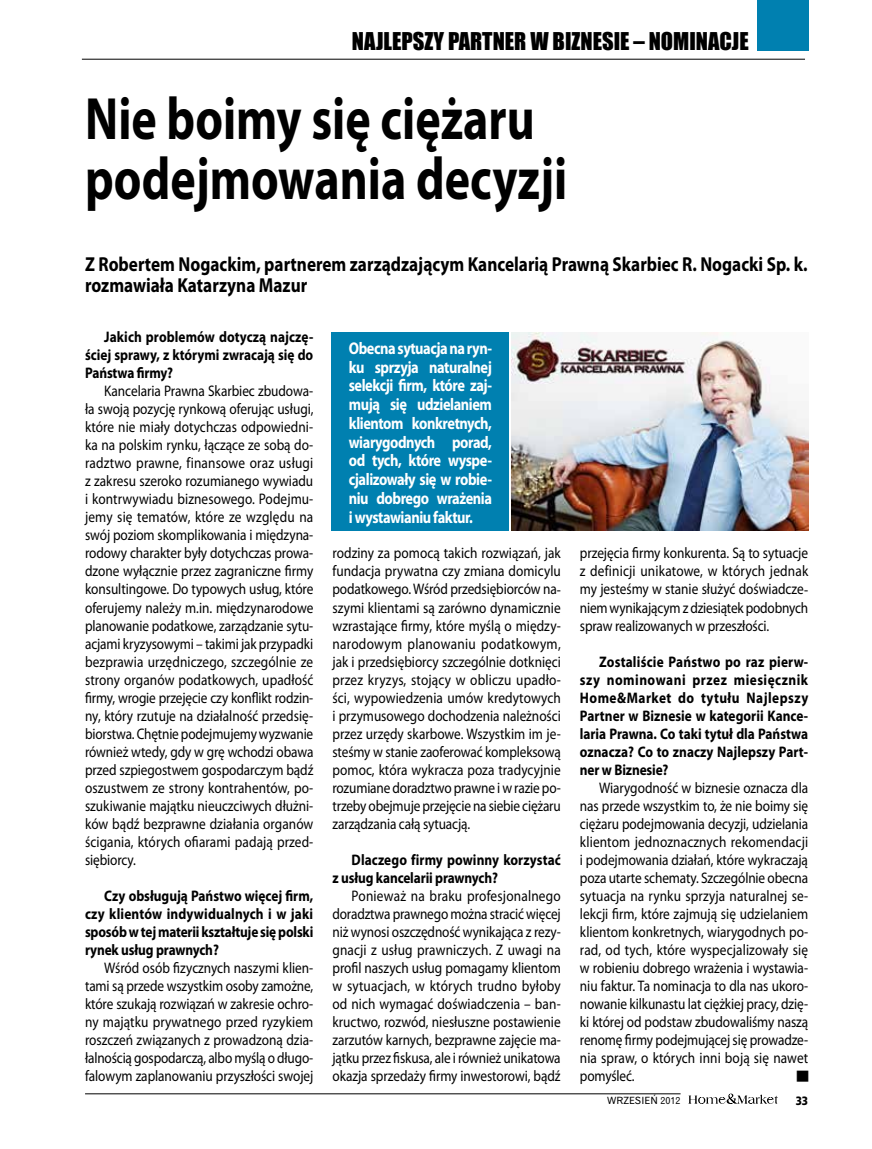
<style>
.page{position:relative;width:872px;height:1149px;background:#fff}
.page>*{position:absolute;margin:0;border:0;box-sizing:border-box;transform-origin:0 0}
.t1{font:700 60px/60px "Myriad Pro";color:#000;scale:.8 1}
.t2{font:22.5px "Impact";color:#000}
.t3{font:700 20.25px/21px "Myriad Pro";color:#000;scale:.85 1}
.t4{font:18px "Impact";color:#000;scale:.87 1}
.t5{font:700 16.95px/18.8px "Myriad Pro";letter-spacing:-.03em;color:#fff;text-align:justify;scale:.85 1}
.t6{font:15.3px/18px "Myriad Pro";letter-spacing:-.01em;color:#000;text-align:justify;scale:.87 1}
.t7{font:700 15.3px/18px "Myriad Pro";letter-spacing:-.01em;color:#000;text-align:justify;scale:.87 1}
.t8{font:700 12px "Adrian";color:#000;scale:.85 1}
.t9{font:9px "Gothic 720 PL";color:#000}
</style>
<div class="page">
<svg style="left:688px;top:1093px;width:90px;height:10px"></svg>
<hr style="left:85px;top:1093px;width:595px;height:1px;background:#000">
<div style="left:757px;top:0;width:51px;height:51px;background:#0080b0"></div>
<hr style="left:82px;top:59px;width:723px;height:1px;background:#000">
<img style="left:511px;top:333px;width:297px;height:198px">
<div style="left:332px;top:333px;width:177px;height:198px;background:#0080b0"></div>
<h2 class="t2" style="left:352px;top:24px;width:398px">NAJLEPSZY PARTNER W BIZNESIE – NOMINACJE</h2>
<h1 class="t1" style="left:85px;top:86px;width:604px">Nie boimy się ciężaru podejmowania decyzji</h1>
<h3 class="t3" style="left:85px;top:252px;width:851px">Z Robertem Nogackim, partnerem zarządzającym Kancelarią Prawną Skarbiec R. Nogacki Sp. k. rozmawiała Katarzyna Mazur</h3>
<p class="t7" style="left:85px;top:327px;width:264px;text-indent:19px">Jakich problemów dotyczą najczę&shy;ściej sprawy, z którymi zwracają się do Państwa firmy?</p>
<p class="t6" style="left:85px;top:382px;width:264px;text-indent:19px">Kancelaria Prawna Skarbiec zbudowa&shy;ła swoją pozycję rynkową oferując usługi, które nie miały dotychczas odpowiedni&shy;ka na polskim rynku, łączące ze sobą do&shy;radztwo prawne, finansowe oraz usługi z zakresu szeroko rozumianego wywiadu i kontrwywiadu biznesowego. Podejmu&shy;jemy się tematów, które ze względu na swój poziom skomplikowania i międzyna&shy;rodowy charakter były dotychczas prowa&shy;dzone wyłącznie przez zagraniczne firmy konsultingowe. Do typowych usług, które oferujemy należy m.in. międzynarodowe planowanie podatkowe, zarządzanie sytu&shy;acjami kryzysowymi – takimi jak przypadki bezprawia urzędniczego, szczególnie ze strony organów podatkowych, upadłość firmy, wrogie przejęcie czy konflikt rodzin&shy;ny, który rzutuje na działalność przedsię&shy;biorstwa. Chętnie podejmujemy wyzwanie również wtedy, gdy w grę wchodzi obawa przed szpiegostwem gospodarczym bądź oszustwem ze strony kontrahentów, po&shy;szukiwanie majątku nieuczciwych dłużni&shy;ków bądź bezprawne działania organów ścigania, których ofiarami padają przed&shy;siębiorcy.</p>
<p class="t7" style="left:85px;top:885px;width:264px;text-indent:19px">Czy obsługują Państwo więcej firm, czy klientów indywidualnych i w jaki sposób w tej materii kształtuje się polski rynek usług prawnych?</p>
<p class="t6" style="left:85px;top:958px;width:264px;text-indent:19px">Wśród osób fizycznych naszymi klien&shy;tami są przede wszystkim osoby zamożne, które szukają rozwiązań w zakresie ochro&shy;ny majątku prywatnego przed ryzykiem roszczeń związanych z prowadzoną dzia&shy;łalnością gospodarczą, albo myślą o długo&shy;falowym zaplanowaniu przyszłości swojej</p>
<p class="t5" style="left:349px;top:338px;width:170px">Obecna sytuacja na ryn&shy;ku sprzyja naturalnej selekcji firm, które zaj&shy;mują się udzielaniem klientom konkretnych, wiarygodnych porad, od tych, które wyspe&shy;cjalizowały się w robie&shy;niu dobrego wrażenia i wystawianiu faktur.</p>
<p class="t6" style="left:332px;top:544px;width:264px">rodziny za pomocą takich rozwiązań, jak fundacja prywatna czy zmiana domicylu podatkowego. Wśród przedsiębiorców na&shy;szymi klientami są zarówno dynamicznie wzrastające firmy, które myślą o między&shy;narodowym planowaniu podatkowym, jak i przedsiębiorcy szczególnie dotknięci przez kryzys, stojący w obliczu upadło&shy;ści, wypowiedzenia umów kredytowych i przymusowego dochodzenia należności przez urzędy skarbowe. Wszystkim im je&shy;steśmy w stanie zaoferować kompleksową pomoc, która wykracza poza tradycyjnie rozumiane doradztwo prawne i w razie po&shy;trzeby obejmuje przejęcie na siebie ciężaru zarządzania całą sytuacją.</p>
<p class="t7" style="left:332px;top:849px;width:264px;text-indent:19px">Dlaczego firmy powinny korzystać z usług kancelarii prawnych?</p>
<p class="t6" style="left:332px;top:886px;width:264px;text-indent:19px">Ponieważ na braku profesjonalnego doradztwa prawnego można stracić więcej niż wynosi oszczędność wynikająca z rezy&shy;gnacji z usług prawniczych. Z uwagi na profil naszych usług pomagamy klientom w sytuacjach, w których trudno byłoby od nich wymagać doświadczenia – ban&shy;kructwo, rozwód, niesłuszne postawienie zarzutów karnych, bezprawne zajęcie ma&shy;jątku przez fiskusa, ale i również unikatowa okazja sprzedaży firmy inwestorowi, bądź</p>
<p class="t6" style="left:580px;top:544px;width:264px">przejęcia firmy konkurenta. Są to sytuacje z definicji unikatowe, w których jednak my jesteśmy w stanie służyć doświadcze&shy;niem wynikającym z dziesiątek podobnych spraw realizowanych w przeszłości.</p>
<p class="t7" style="left:580px;top:651px;width:264px;text-indent:19px">Zostaliście Państwo po raz pierw&shy;szy nominowani przez miesięcznik Home&amp;Market do tytułu Najlepszy Partner w Biznesie w kategorii Kance&shy;laria Prawna. Co taki tytuł dla Państwa oznacza? Co to znaczy Najlepszy Part&shy;ner w Biznesie?</p>
<p class="t6" style="left:580px;top:778px;width:264px;text-indent:19px">Wiarygodność w biznesie oznacza dla nas przede wszystkim to, że nie boimy się ciężaru podejmowania decyzji, udzielania klientom jednoznacznych rekomendacji i podejmowania działań, które wykraczają poza utarte schematy. Szczególnie obecna sytuacja na rynku sprzyja naturalnej se&shy;lekcji firm, które zajmują się udzielaniem klientom konkretnych, wiarygodnych po&shy;rad, od tych, które wyspecjalizowały się w robieniu dobrego wrażenia i wystawia&shy;niu faktur. Ta nominacja to dla nas ukoro&shy;nowanie kilkunastu lat ciężkiej pracy, dzię&shy;ki której od podstaw zbudowaliśmy naszą renomę firmy podejmującej się prowadze&shy;nia spraw, o których inni boją się nawet pomyśleć.</p>
<p class="t4" style="left:797px;top:1065px;width:14px">▀</p>
<p class="t9" style="left:607px;top:1094px;width:75px">WRZESIEŃ 2012</p>
<p class="t8" style="left:795px;top:1092px;width:16px">33</p>
</div>
